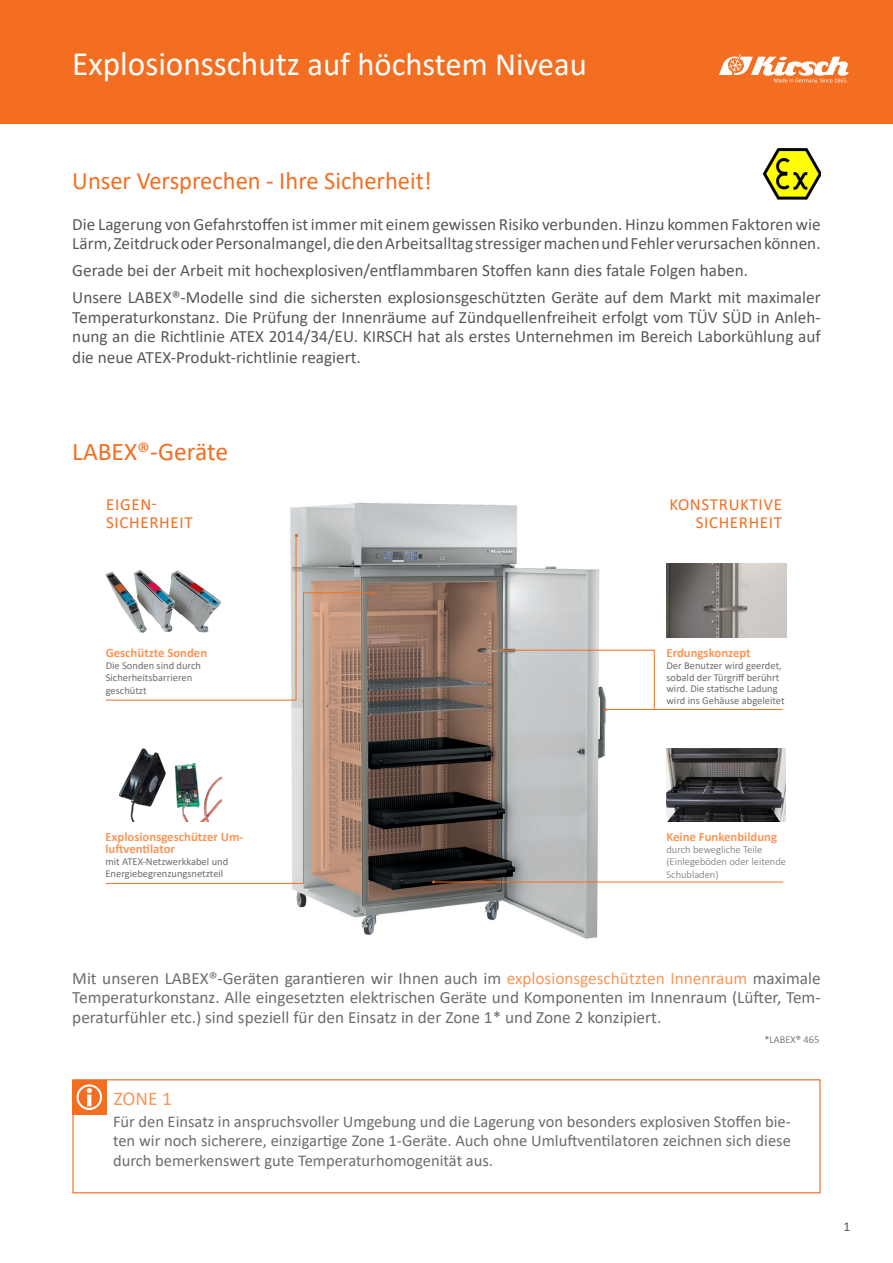
<style>
.page{position:relative;width:893px;height:1263px;background:#fff}
.page>*{position:absolute;margin:0;border:0;box-sizing:border-box;transform-origin:0 0}
.t1{font:32.55px "Calibri";color:#fff}
.t2{font:25.5px "Calibri";color:#f36e21}
.t3{font:25.2px "Calibri";color:#f36e21}
.t4{font:19.5px "Calibri";color:#f7975a}
.t5{font:17.25px/20px "Calibri";color:#57585a}
.t6{font:17.25px/19.5px "Calibri";color:#6c6d70;text-align:justify}
.t7{font:16.95px/18.3px "Calibri";letter-spacing:.04em;color:#f36e21}
.t8{font:16.5px/19.5px "Calibri";color:#6c6d70;text-align:justify}
.t9{font:13.5px "Calibri";color:#57585a}
.t10{font:700 12.75px/11.9px "Calibri";color:#f7975a}
.t11{font:10.5px/11.9px "Calibri";color:#6c6d70}
.t12{font:300 10.5px/12.3px "Calibri";color:#6c6d70}
.t13{font:300 10.5px "Calibri";color:#57585a}
.s1{font-size:34.2px}
.s2{color:#f7975a}
</style>
<div class="page">
<div style="left:0;top:0;width:893px;height:123px;background:#f36e21"></div>
<img style="left:762px;top:148px;width:59px;height:52px">
<img style="left:666px;top:748px;width:120px;height:73px">
<img style="left:119px;top:748px;width:103px;height:73px">
<img style="left:284px;top:502px;width:327px;height:437px">
<img style="left:666px;top:563px;width:120px;height:74px">
<hr style="left:433px;top:882px;width:350px;height:1px;background:#f36e21">
<hr style="left:606px;top:709px;width:176px;height:1px;background:#f36e21">
<svg style="left:105px;top:534px;width:192px;height:167px"></svg>
<hr style="left:502px;top:650px;width:153px;height:1px;background:#f36e21">
<hr style="left:654px;top:650px;width:1px;height:59px;background:#f36e21">
<hr style="left:106px;top:883px;width:197px;height:1px;background:#f36e21">
<hr style="left:303px;top:593px;width:1px;height:291px;background:#f36e21">
<hr style="left:303px;top:592px;width:70px;height:1px;background:#f36e21">
<div style="left:72px;top:1079px;width:748px;height:114px;border:1px solid #f36e21"></div>
<div style="left:72px;top:1080px;width:34px;height:34px;background:#f36e21"></div>
<svg style="left:77px;top:1084px;width:25px;height:26px"></svg>
<svg style="left:720px;top:54px;width:129px;height:29px"></svg>
<p class="t1" style="left:72px;top:42px;width:516px"><span class="s1">Explosionsschutz</span> auf höchstem Niveau</p>
<p class="t3" style="left:72px;top:164px;width:361px">Unser Versprechen - Ihre Sicherheit!</p>
<p class="t5" style="left:72px;top:214px;width:750px;line-height:19.5px">Die Lagerung von Gefahrstoffen ist immer mit einem gewissen Risiko verbunden. Hinzu kommen Faktoren wie<br>Lärm, Zeitdruck oder Personalmangel, die den Arbeitsalltag stressiger machen und Fehler verursachen können.</p>
<p class="t5" style="left:72px;top:260px;width:677px">Gerade bei der Arbeit mit hochexplosiven/entflammbaren Stoffen kann dies fatale Folgen haben.</p>
<p class="t5" style="left:72px;top:287px;width:750px;text-align:justify">Unsere LABEX®-Modelle sind die sichersten explosionsgeschützten Geräte auf dem Markt mit maximaler Temperaturkonstanz. Die Prüfung der Innenräume auf Zündquellenfreiheit erfolgt vom TÜV SÜD in Anleh&shy;nung an die Richtlinie ATEX 2014/34/EU. KIRSCH hat als erstes Unternehmen im Bereich Laborkühlung auf die neue ATEX-Produkt-richtlinie reagiert.</p>
<p class="t2" style="left:72px;top:434px;width:157px">LABEX®-Geräte</p>
<p class="t7" style="left:106px;top:495px;width:88px">EIGEN-<br>SICHERHEIT</p>
<p class="t7" style="left:669px;top:495px;width:114px;text-align:right">KONSTRUKTIVE<br>SICHERHEIT</p>
<p class="t10" style="left:106px;top:646px;width:103px">Geschützte Sonden</p>
<p class="t11" style="left:106px;top:659px;width:97px">Die Sonden sind durch<br>Sicherheitsbarrieren</p>
<p class="t11" style="left:106px;top:684px;width:42px">geschützt</p>
<p class="t10" style="left:666px;top:646px;width:86px">Erdungskonzept</p>
<p class="t11" style="left:666px;top:659px;width:120px">Der Benutzer wird geerdet, sobald der Türgriff berührt wird. Die statische Ladung wird ins Gehäuse abgeleitet</p>
<p class="t10" style="left:106px;top:831px;width:140px">Explosionsgeschützer Um&shy;luftventilator</p>
<p class="t11" style="left:106px;top:855px;width:124px">mit ATEX-Netzwerkkabel und<br>Energiebegrenzungsnetzteil</p>
<p class="t10" style="left:666px;top:830px;width:112px">Keine Funkenbildung</p>
<p class="t12" style="left:666px;top:843px;width:121px">durch bewegliche Teile (Einlegeböden oder leitende<br>Schubladen)</p>
<p class="t6" style="left:72px;top:968px;width:750px">Mit unseren LABEX®-Geräten garantieren wir Ihnen auch im <span class="s2">explosionsgeschützten Innenraum</span> maximale Temperaturkonstanz. Alle eingesetzten elektrischen Geräte und Komponenten im Innenraum (Lüfter, Tem&shy;peraturfühler etc.) sind speziell für den Einsatz in der Zone 1* und Zone 2 konzipiert.</p>
<p class="t13" style="left:764px;top:1033px;width:57px">*LABEX® 465</p>
<p class="t4" style="left:114px;top:1085px;width:60px">ZONE 1</p>
<p class="t8" style="left:113px;top:1111px;width:679px">Für den Einsatz in anspruchsvoller Umgebung und die Lagerung von besonders explosiven Stoffen bie&shy;ten wir noch sicherere, einzigartige Zone 1-Geräte. Auch ohne Umluftventilatoren zeichnen sich diese durch bemerkenswert gute Temperaturhomogenität aus.</p>
<p class="t9" style="left:844px;top:1217px;width:8px">1</p>
</div>
